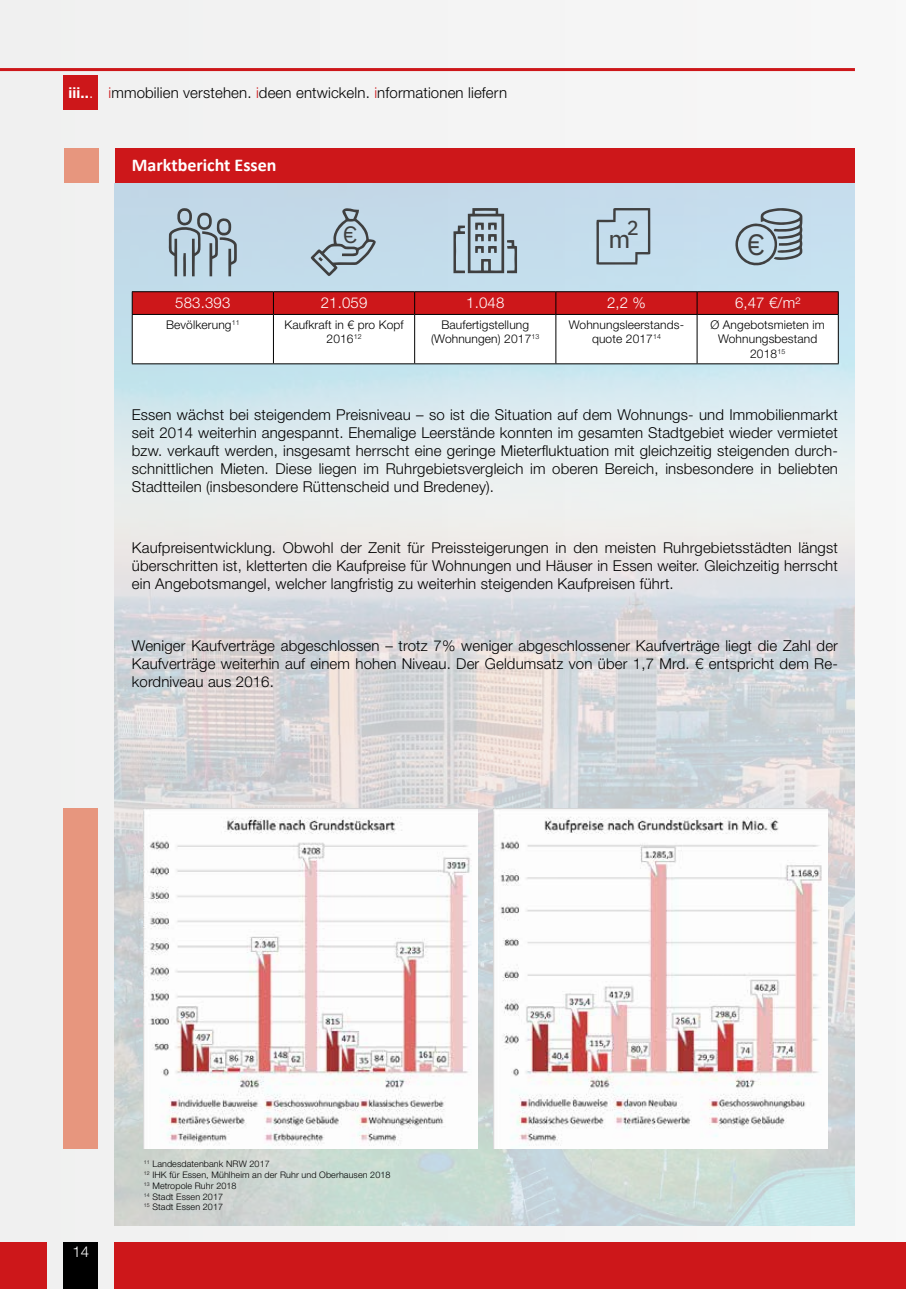
<style>
.page{position:relative;width:906px;height:1289px;background:#fff}
.page>*{position:absolute;margin:0;border:0;box-sizing:border-box;transform-origin:0 0}
.t1{font:29.4px "IBM Plex Sans";color:#3f3f3f}
.t2{font:25.05px "IBM Plex Sans Text";color:#404040}
.t3{font:23.7px "IBM Plex Sans";color:#3f3f3f}
.t4{font:20.25px "IBM Plex Sans Text";color:#404040}
.t5{font:700 18px "Calibri";color:#fff}
.t6{font:300 15px/18px "Helvetica Neue LT Std";letter-spacing:.01em;color:#000;text-align:justify}
.t7{font:300 15px "Helvetica Neue LT Std";letter-spacing:.01em;color:#fff}
.t8{font:300 12px/14.4px "Helvetica Neue LT Std";letter-spacing:.01em;color:#000;text-align:center}
.t9{font:300 9px/10.8px "Helvetica Neue LT Std";letter-spacing:.01em;color:#000}
.s1{font-weight:700;color:#fff}
.s2{color:#fff}
.s3{color:#cd171a}
</style>
<div class="page">
<div style="left:0;top:0;width:906px;height:1288px;background:#f2f2f2"></div>
<div style="left:64px;top:1242px;width:34px;height:46px;background:#000"></div>
<div style="left:115px;top:1242px;width:791px;height:46px;background:#cd171a"></div>
<hr style="left:0;top:68px;width:855px;height:3px;background:#cd171a">
<div style="left:64px;top:76px;width:34px;height:34px;background:#cd171a"></div>
<div style="left:0;top:1242px;width:47px;height:46px;background:#cd171a"></div>
<img style="left:115px;top:183px;width:740px;height:1042px">
<div style="left:65px;top:149px;width:34px;height:34px;background:#e7967e"></div>
<div style="left:115px;top:149px;width:739px;height:34px;background:#cd171a"></div>
<hr style="left:132px;top:291px;width:141px;height:1px;background:#000">
<hr style="left:273px;top:291px;width:142px;height:1px;background:#000">
<hr style="left:415px;top:291px;width:141px;height:1px;background:#000">
<hr style="left:556px;top:291px;width:141px;height:1px;background:#000">
<hr style="left:697px;top:291px;width:141px;height:1px;background:#000">
<svg style="left:132px;top:292px;width:707px;height:72px"></svg>
<hr style="left:132px;top:314px;width:141px;height:1px;background:#000">
<hr style="left:132px;top:315px;width:1px;height:48px;background:#000">
<hr style="left:273px;top:314px;width:142px;height:1px;background:#000">
<hr style="left:273px;top:315px;width:1px;height:48px;background:#000">
<hr style="left:415px;top:314px;width:141px;height:1px;background:#000">
<hr style="left:414px;top:315px;width:1px;height:48px;background:#000">
<hr style="left:556px;top:314px;width:141px;height:1px;background:#000">
<hr style="left:555px;top:315px;width:1px;height:48px;background:#000">
<hr style="left:697px;top:314px;width:141px;height:1px;background:#000">
<hr style="left:696px;top:315px;width:1px;height:48px;background:#000">
<hr style="left:838px;top:315px;width:1px;height:48px;background:#000">
<hr style="left:132px;top:363px;width:141px;height:1px;background:#000">
<hr style="left:273px;top:363px;width:142px;height:1px;background:#000">
<hr style="left:415px;top:363px;width:141px;height:1px;background:#000">
<hr style="left:556px;top:363px;width:141px;height:1px;background:#000">
<hr style="left:697px;top:363px;width:141px;height:1px;background:#000">
<svg style="left:169px;top:208px;width:68px;height:68px;background:#a0b2bd"></svg>
<svg style="left:311px;top:208px;width:65px;height:68px;background:#abbfcb"></svg>
<svg style="left:453px;top:208px;width:64px;height:65px;background:#9cadb8"></svg>
<svg style="left:596px;top:208px;width:54px;height:56px;background:#b0c5d2"></svg>
<svg style="left:735px;top:208px;width:68px;height:57px;background:#a4b7c3"></svg>
<img style="left:144px;top:808px;width:334px;height:340px">
<img style="left:493px;top:808px;width:334px;height:340px">
<div style="left:64px;top:808px;width:34px;height:340px;background:#e7967e"></div>
<p class="t6" style="left:68px;top:83px;width:440px"><span class="s1">iii..</span><span class="s2">.</span> <span class="s3">i</span>mmobilien verstehen. <span class="s3">i</span>deen entwickeln. <span class="s3">i</span>nformationen liefern</p>
<p class="t5" style="left:132px;top:154px;width:146px">Marktbericht Essen</p>
<h3 class="t4" style="left:627px;top:212px;width:14px">2</h3>
<h3 class="t3" style="left:343px;top:217px;width:16px">€</h3>
<h2 class="t2" style="left:608px;top:220px;width:23px">m</h2>
<h1 class="t1" style="left:747px;top:222px;width:20px">€</h1>
<p class="t7" style="left:175px;top:294px;width:57px">583.393</p>
<p class="t7" style="left:321px;top:294px;width:48px">21.059</p>
<p class="t7" style="left:466px;top:294px;width:40px">1.048</p>
<p class="t7" style="left:607px;top:294px;width:40px">2,2 %</p>
<p class="t7" style="left:735px;top:294px;width:67px">6,47 €/m²</p>
<p class="t8" style="left:166px;top:317px;width:75px">Bevölkerung<sup>11</sup></p>
<p class="t8" style="left:284px;top:317px;width:121px">Kaufkraft in € pro Kopf<br>2016<sup>12</sup></p>
<p class="t8" style="left:431px;top:317px;width:110px">Baufertigstellung (Wohnungen) 2017<sup>13</sup></p>
<p class="t8" style="left:569px;top:317px;width:117px">Wohnungsleerstands&shy;quote 2017<sup>14</sup></p>
<p class="t8" style="left:710px;top:317px;width:116px">Ø Angebotsmieten im<br>Wohnungsbestand<br>2018<sup>15</sup></p>
<p class="t6" style="left:132px;top:405px;width:707px">Essen wächst bei steigendem Preisniveau – so ist die Situation auf dem Wohnungs- und Immobilienmarkt seit 2014 weiterhin angespannt. Ehemalige Leerstände konnten im gesamten Stadtgebiet wieder vermietet bzw. verkauft werden, insgesamt herrscht eine geringe Mieterfluktuation mit gleichzeitig steigenden durch&shy;schnittlichen Mieten. Diese liegen im Ruhrgebietsvergleich im oberen Bereich, insbesondere in beliebten Stadtteilen (insbesondere Rüttenscheid und Bredeney).</p>
<p class="t6" style="left:132px;top:538px;width:707px">Kaufpreisentwicklung. Obwohl der Zenit für Preissteigerungen in den meisten Ruhrgebietsstädten längst überschritten ist, kletterten die Kaufpreise für Wohnungen und Häuser in Essen weiter. Gleichzeitig herrscht ein Angebotsmangel, welcher langfristig zu weiterhin steigenden Kaufpreisen führt.</p>
<p class="t6" style="left:132px;top:636px;width:707px">Weniger Kaufverträge abgeschlossen – trotz 7% weniger abgeschlossener Kaufverträge liegt die Zahl der Kaufverträge weiterhin auf einem hohen Niveau. Der Geldumsatz von über 1,7 Mrd. € entspricht dem Re&shy;kordniveau aus 2016.</p>
<p class="t7" style="left:72px;top:1242px;width:18px">14</p>
<p class="t9" style="left:144px;top:1158px;width:248px"><sup>11</sup> Landesdatenbank NRW 2017<br><sup>12</sup> IHK für Essen, Mühlheim an der Ruhr und Oberhausen 2018<br><sup>13</sup> Metropole Ruhr 2018<br><sup>14</sup> Stadt Essen 2017<br><sup>15</sup> Stadt Essen 2017</p>
</div>
